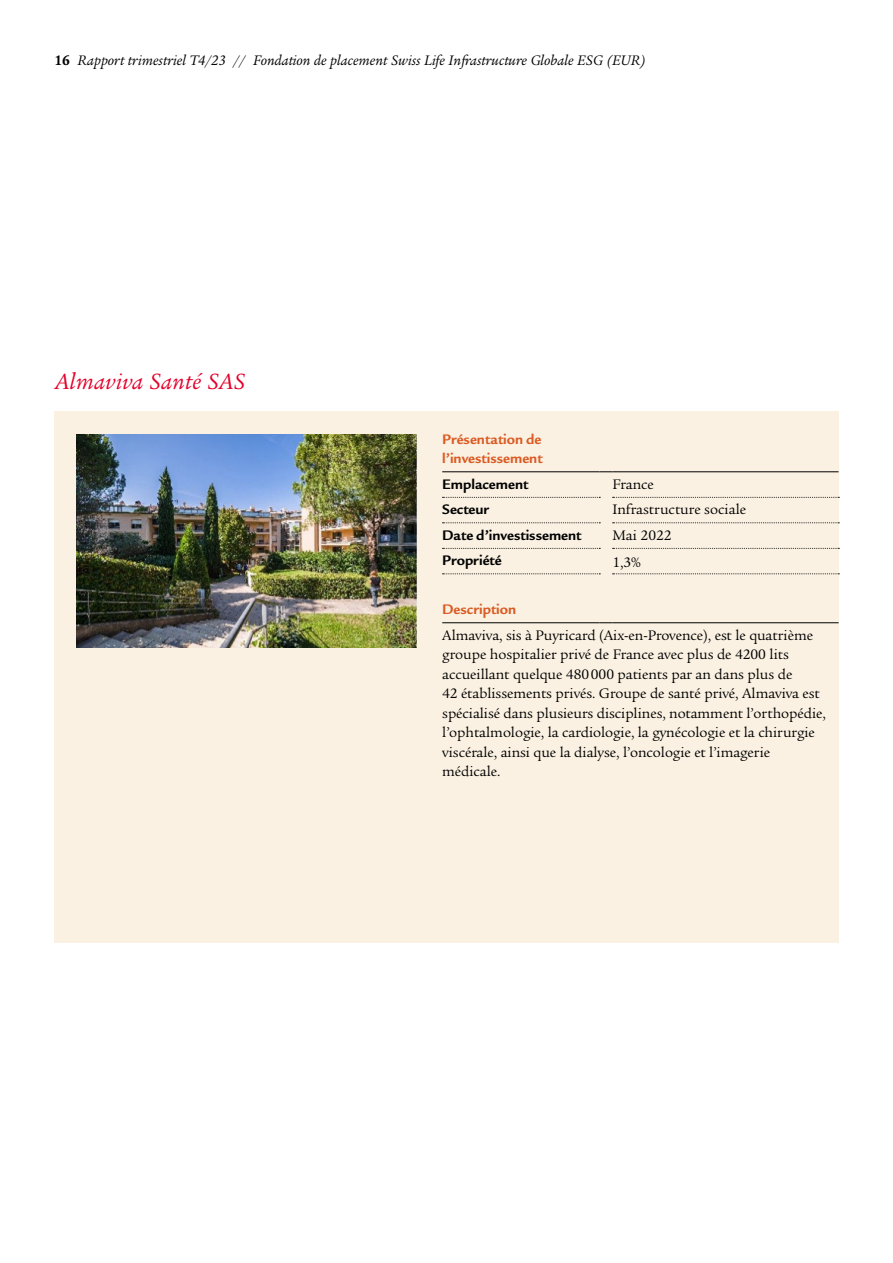
<style>
.page{position:relative;width:893px;height:1263px;background:#fff}
.page>*{position:absolute;margin:0;border:0;box-sizing:border-box;transform-origin:0 0}
.t1{font:italic 24px "Legacy Serif ITC Pro";letter-spacing:.01em;color:#e4002b}
.Book_10_13pt_K{font:15px/19.5px "Legacy Serif ITC Pro";letter-spacing:-.005em;color:#000}
.t2{font:italic 15px "Legacy Serif ITC Pro";color:#000}
.TabTitel_9_12_Kopf_Schwarz{font:700 15px "Legacy Sans ITC Pro";color:#000}
.TabTitel_9_12_Farbe{font:700 15px/19.5px "Legacy Sans ITC Pro";color:#da5b23}
.TabText_9_12_-_Spalte_Libündig{font:15px "Legacy Serif ITC Pro";color:#000}
.s1{font-weight:700;font-style:normal}
</style>
<div class="page">
<div style="left:54px;top:411px;width:784px;height:531px;background:#faf1e2"></div>
<img style="left:77px;top:434px;width:340px;height:213px">
<svg style="left:442px;top:497px;width:158px;height:1px"></svg>
<svg style="left:613px;top:497px;width:226px;height:1px"></svg>
<svg style="left:442px;top:522px;width:158px;height:1px"></svg>
<svg style="left:613px;top:522px;width:226px;height:1px"></svg>
<svg style="left:442px;top:548px;width:158px;height:1px"></svg>
<svg style="left:613px;top:573px;width:226px;height:1px"></svg>
<svg style="left:600px;top:471px;width:12px;height:1px"></svg>
<hr style="left:612px;top:471px;width:227px;height:1px;background:#000">
<svg style="left:613px;top:548px;width:226px;height:1px"></svg>
<hr style="left:442px;top:622px;width:158px;height:1px;background:#000">
<svg style="left:600px;top:622px;width:12px;height:1px"></svg>
<hr style="left:612px;top:622px;width:227px;height:1px;background:#000">
<svg style="left:442px;top:573px;width:158px;height:1px"></svg>
<hr style="left:442px;top:471px;width:158px;height:1px;background:#000">
<p class="t2" style="left:54px;top:51px;width:593px"><span class="s1">16</span> Rapport trimestriel T4/23 // Fondation de placement Swiss Life Infrastructure Globale ESG (EUR)</p>
<h2 class="t1" style="left:54px;top:366px;width:192px">Almaviva Santé SAS</h2>
<p class="TabTitel_9_12_Farbe" style="left:442px;top:429px;width:102px">Présentation de l’investissement</p>
<p class="TabTitel_9_12_Kopf_Schwarz" style="left:442px;top:475px;width:88px">Emplacement</p>
<p class="TabText_9_12_-_Spalte_Libündig" style="left:612px;top:475px;width:43px">France</p>
<p class="TabTitel_9_12_Kopf_Schwarz" style="left:442px;top:501px;width:48px">Secteur</p>
<p class="TabText_9_12_-_Spalte_Libündig" style="left:612px;top:500px;width:135px">Infrastructure sociale</p>
<p class="TabTitel_9_12_Kopf_Schwarz" style="left:442px;top:526px;width:141px">Date d’investissement</p>
<p class="TabText_9_12_-_Spalte_Libündig" style="left:612px;top:526px;width:61px">Mai 2022</p>
<p class="TabTitel_9_12_Kopf_Schwarz" style="left:442px;top:552px;width:61px">Propriété</p>
<p class="TabText_9_12_-_Spalte_Libündig" style="left:612px;top:554px;width:30px">1,3%</p>
<p class="TabTitel_9_12_Farbe" style="left:442px;top:599px;width:76px">Description</p>
<p class="Book_10_13pt_K" style="left:442px;top:625px;width:385px">Almaviva, sis à Puyricard (Aix-en-Provence), est le quatrième groupe hospitalier privé de France avec plus de 4200 lits accueillant quelque 480000 patients par an dans plus de<br>42 établissements privés. Groupe de santé privé, Almaviva est spécialisé dans plusieurs disciplines, notamment l’orthopédie, l’ophtalmologie, la cardiologie, la gynécologie et la chirurgie viscérale, ainsi que la dialyse, l’oncologie et l’imagerie médicale.</p>
</div>
